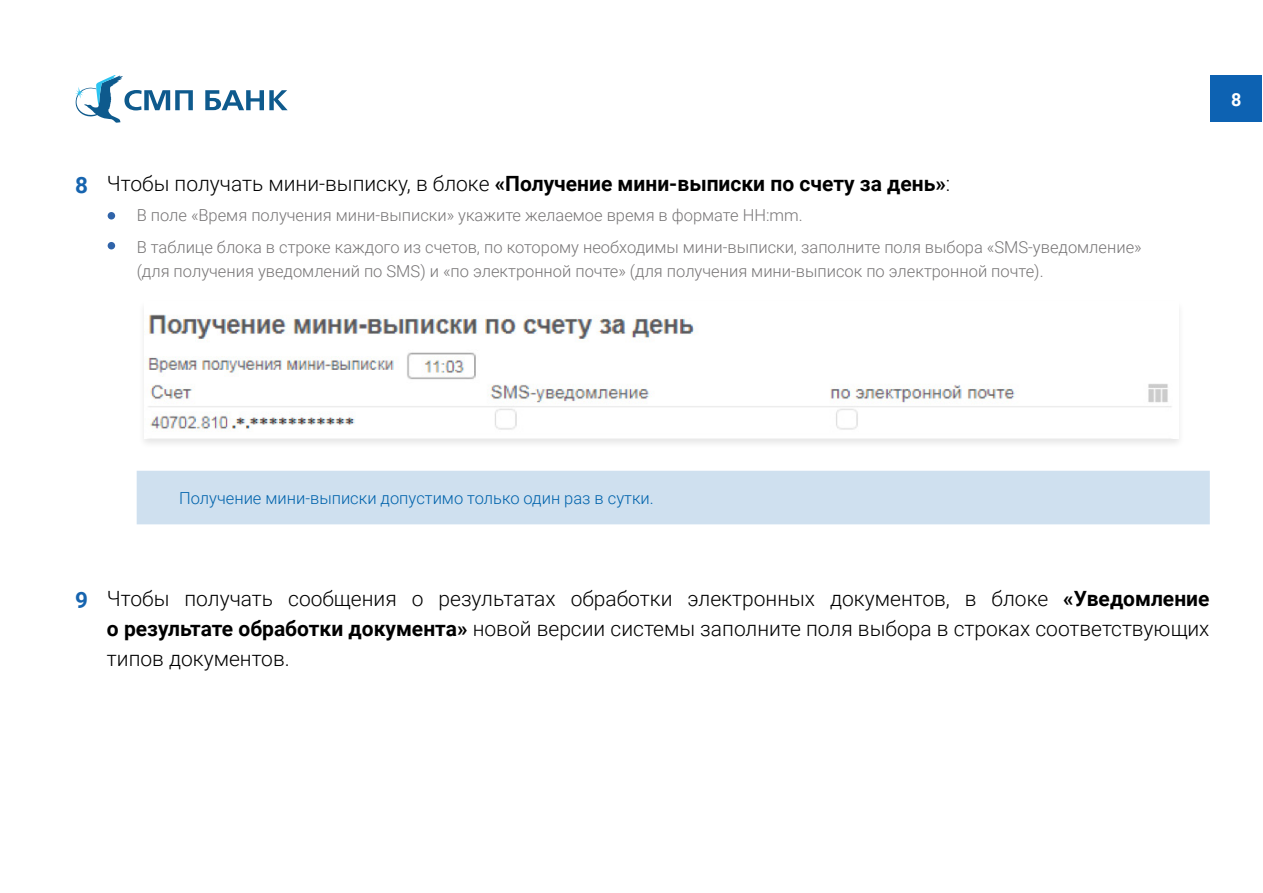
<style>
.page{position:relative;width:1263px;height:893px;background:#fff}
.page>*{position:absolute;margin:0;border:0;box-sizing:border-box;transform-origin:0 0}
.t1{font:700 22.5px "Roboto";color:#1664af}
.t2{font:300 21px/30px "Roboto";color:#000;text-align:justify}
.t3{font:700 21px "Roboto";color:#000}
.t4{font:700 18px "Roboto";color:#fff}
.t5{font:300 16.5px/24px "Roboto";color:#787677}
.t6{font:300 16.5px "Roboto";color:#0063ac}
.s1{font-weight:300}
.s2{font-weight:700}
</style>
<div class="page">
<div style="left:1210px;top:76px;width:52px;height:46px;background:#0d62b2"></div>
<svg style="left:205px;top:90px;width:83px;height:20px"></svg>
<svg style="left:75px;top:75px;width:118px;height:48px"></svg>
<div style="left:138px;top:299px;width:1047px;height:151px;background:#000;opacity:.1"></div>
<img style="left:144px;top:302px;width:1034px;height:136px">
<div style="left:137px;top:471px;width:1073px;height:53px;background:#cfe0ef"></div>
<div style="left:108px;top:212px;width:7px;height:8px;background:#3064a9;border-radius:50%"></div>
<div style="left:108px;top:242px;width:7px;height:7px;background:#3064a9;border-radius:50%"></div>
<p class="t1" style="left:75px;top:169px;width:14px">8</p>
<p class="t3" style="left:107px;top:169px;width:845px"><span class="s1">Чтобы получать мини-выписку, в блоке</span> «Получение мини-выписки по счету за день»<span class="s1">:</span></p>
<p class="t5" style="left:137px;top:203px;width:667px">В поле «Время получения мини-выписки» укажите желаемое время в формате HH:mm.</p>
<p class="t5" style="left:137px;top:234px;width:1006px">В таблице блока в строке каждого из счетов, по которому необходимы мини-выписки, заполните поля выбора «SMS-уведомление» (для получения уведомлений по SMS) и «по электронной почте» (для получения мини-выписок по электронной почте).</p>
<p class="t4" style="left:1231px;top:86px;width:12px">8</p>
<p class="t6" style="left:179px;top:487px;width:476px">Получение мини-выписки допустимо только один раз в сутки.</p>
<p class="t1" style="left:75px;top:585px;width:14px">9</p>
<p class="t2" style="left:107px;top:583px;width:1104px">Чтобы получать сообщения о результатах обработки электронных документов, в блоке <span class="s2">«Уведомление о результате обработки документа»</span> новой версии системы заполните поля выбора в строках соответствующих типов документов.</p>
</div>
